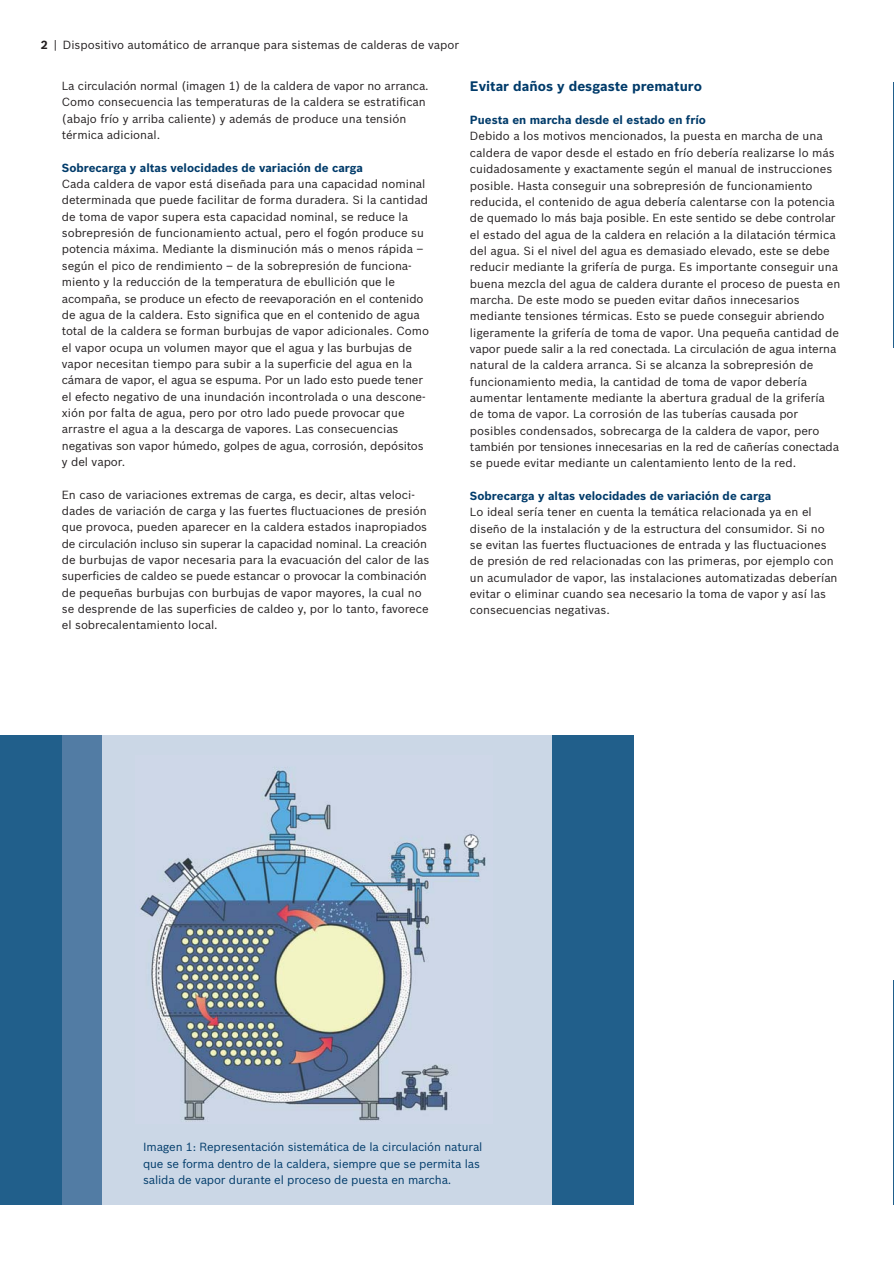
<style>
.page{position:relative;width:894px;height:1264px;background:#fff}
.page>*{position:absolute;margin:0;border:0;box-sizing:border-box;transform-origin:0 0}
.t1{font:700 13.5px "Bosch Sans";color:#003b6a}
.t2{font:11.55px/16.4px "Bosch Sans";color:#231f20}
.t3{font:11.55px/16.4px "Bosch Sans";letter-spacing:-.01em;color:#003b6a}
.t4{font:700 11.55px "Bosch Sans";color:#003b6a}
.s1{font-weight:700}
</style>
<div class="page">
<div style="left:61px;top:735px;width:490px;height:469px;background:#cbd7e6"></div>
<div style="left:61px;top:735px;width:41px;height:469px;background:#527ca4"></div>
<div style="left:0;top:735px;width:61px;height:469px;background:#215f8b"></div>
<div style="left:551px;top:735px;width:82px;height:469px;background:#215f8b"></div>
<img style="left:140px;top:770px;width:346px;height:352px">
<hr style="left:893px;top:82px;width:1px;height:265px;background:#215f8b">
<hr style="left:893px;top:980px;width:1px;height:224px;background:#215f8b">
<p class="t2" style="left:41px;top:37px;width:419px"><span class="s1">2</span> | Dispositivo automático de arranque para sistemas de calderas de vapor</p>
<p class="t2" style="left:62px;top:78px;width:368px">La circulación normal (imagen 1) de la caldera de vapor no arranca.<br>Como consecuencia las temperaturas de la caldera se estratifican (abajo frío y arriba caliente) y además de produce una tensión térmica adicional.</p>
<p class="t4" style="left:62px;top:162px;width:302px">Sobrecarga y altas velocidades de variación de carga</p>
<p class="t2" style="left:62px;top:176px;width:368px">Cada caldera de vapor está diseñada para una capacidad nominal determinada que puede facilitar de forma duradera. Si la cantidad de toma de vapor supera esta capacidad nominal, se reduce la sobrepresión de funcionamiento actual, pero el fogón produce su potencia máxima. Mediante la disminución más o menos rápida – según el pico de rendimiento – de la sobrepresión de funciona&shy;miento y la reducción de la temperatura de ebullición que le acompaña, se produce un efecto de reevaporación en el contenido de agua de la caldera. Esto significa que en el contenido de agua total de la caldera se forman burbujas de vapor adicionales. Como el vapor ocupa un volumen mayor que el agua y las burbujas de vapor necesitan tiempo para subir a la superficie del agua en la cámara de vapor, el agua se espuma. Por un lado esto puede tener el efecto negativo de una inundación incontrolada o una descone&shy;xión por falta de agua, pero por otro lado puede provocar que arrastre el agua a la descarga de vapores. Las consecuencias negativas son vapor húmedo, golpes de agua, corrosión, depósitos y del vapor.</p>
<p class="t2" style="left:62px;top:487px;width:369px">En caso de variaciones extremas de carga, es decir, altas veloci&shy;dades de variación de carga y las fuertes fluctuaciones de presión que provoca, pueden aparecer en la caldera estados inapropiados de circulación incluso sin superar la capacidad nominal. La creación de burbujas de vapor necesaria para la evacuación del calor de las superficies de caldeo se puede estancar o provocar la combinación de pequeñas burbujas con burbujas de vapor mayores, la cual no se desprende de las superficies de caldeo y, por lo tanto, favorece el sobrecalentamiento local.</p>
<p class="t1" style="left:470px;top:80px;width:233px">Evitar daños y desgaste prematuro</p>
<p class="t4" style="left:470px;top:115px;width:237px">Puesta en marcha desde el estado en frío</p>
<p class="t2" style="left:470px;top:129px;width:371px">Debido a los motivos mencionados, la puesta en marcha de una caldera de vapor desde el estado en frío debería realizarse lo más cuidadosamente y exactamente según el manual de instrucciones posible. Hasta conseguir una sobrepresión de funcionamiento reducida, el contenido de agua debería calentarse con la potencia de quemado lo más baja posible. En este sentido se debe controlar el estado del agua de la caldera en relación a la dilatación térmica del agua. Si el nivel del agua es demasiado elevado, este se debe reducir mediante la grifería de purga. Es importante conseguir una buena mezcla del agua de caldera durante el proceso de puesta en marcha. De este modo se pueden evitar daños innecesarios mediante tensiones térmicas. Esto se puede conseguir abriendo ligeramente la grifería de toma de vapor. Una pequeña cantidad de vapor puede salir a la red conectada. La circulación de agua interna natural de la caldera arranca. Si se alcanza la sobrepresión de funcionamiento media, la cantidad de toma de vapor debería aumentar lentamente mediante la abertura gradual de la grifería de toma de vapor. La corrosión de las tuberías causada por posibles condensados, sobrecarga de la caldera de vapor, pero también por tensiones innecesarias en la red de cañerías conectada se puede evitar mediante un calentamiento lento de la red.</p>
<p class="t4" style="left:470px;top:490px;width:302px">Sobrecarga y altas velocidades de variación de carga</p>
<p class="t2" style="left:470px;top:504px;width:369px">Lo ideal sería tener en cuenta la temática relacionada ya en el diseño de la instalación y de la estructura del consumidor. Si no se evitan las fuertes fluctuaciones de entrada y las fluctuaciones de presión de red relacionadas con las primeras, por ejemplo con un acumulador de vapor, las instalaciones automatizadas deberían evitar o eliminar cuando sea necesario la toma de vapor y así las consecuencias negativas.</p>
<p class="t3" style="left:143px;top:1139px;width:341px">Imagen 1: Representación sistemática de la circulación natural que se forma dentro de la caldera, siempre que se permita las salida de vapor durante el proceso de puesta en marcha.</p>
</div>
